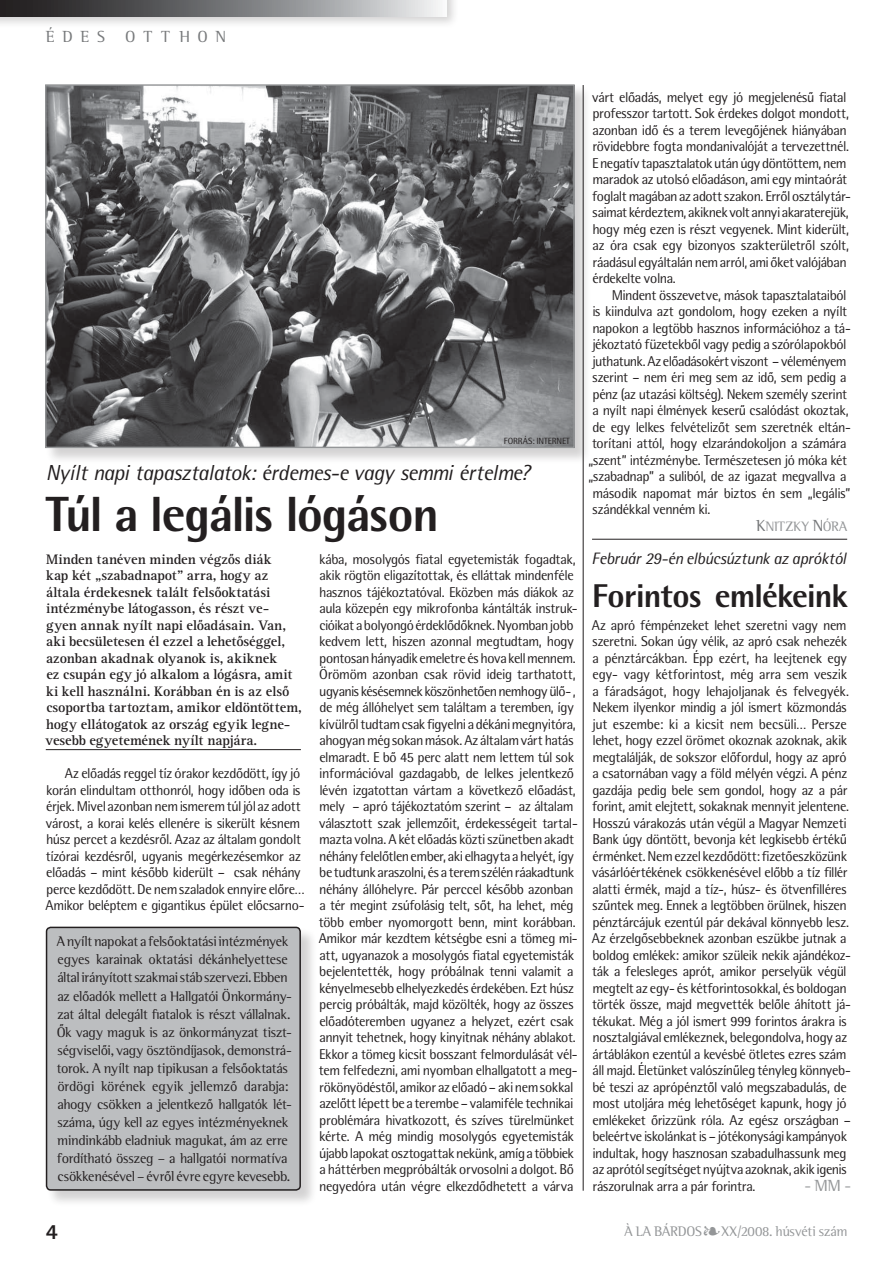
<style>
.page{position:relative;width:893px;height:1263px;background:#fff}
.page>*{position:absolute;margin:0;border:0;box-sizing:border-box;transform-origin:0 0}
.t1{font:700 49.5px "Rotis Sm Sn XPFL";color:#231f20}
.t2{font:700 33px "Rotis Sm Sn XPFL";letter-spacing:-.005em;color:#231f20}
.t3{font:italic 21.75px "Rotis Sm Sn PFL";letter-spacing:-.02em;color:#231f20}
.t4{font:700 21.75px "Rotis Sm Sn XPFL";color:#231f20}
.t5{font:italic 16.5px "Rotis Sm Sn PFL";letter-spacing:-.015em;color:#231f20}
.t6{font:16.5px "Rotis Sm Srf PFL";letter-spacing:.51em;color:#77797b}
.t7{font:16.5px "Rotis Sm Srf PFL SC850";color:#949698}
.t8{font:14.25px/16.5px "Rotis Sm Sn PFL";letter-spacing:.01em;color:#231f20}
.t9{font:14.25px/18px "Rotis Sm Srf PFL";letter-spacing:.01em;color:#231f20}
.t10{font:700 14.25px/16.5px "Rotis Srf PFL";letter-spacing:.01em;color:#231f20}
.t11{font:14.25px "Rotis Sm Srf PFL";letter-spacing:.015em;color:#949698}
.t12{font:14.1px "Rotis Sm Srf PFL SC850";letter-spacing:.015em;color:#949698}
.t13{font:9px "Rotis Sm Sn PFL";color:#231f20}
.s1{font-size:16.5px;color:#77797b}
</style>
<div class="page">
<div style="left:0;top:0;width:459px;height:29px;background:#231f20;opacity:.2"></div>
<svg style="left:0;top:0;width:446px;height:16px;background:#7a7a7c"></svg>
<hr style="left:46px;top:749px;width:255px;height:1px;background:#231f20">
<div style="left:45px;top:85px;width:546px;height:380px;background:#231f20;opacity:.2"></div>
<img style="left:47px;top:86px;width:526px;height:360px">
<hr style="left:592px;top:539px;width:255px;height:1px;background:#231f20">
<div style="left:46px;top:927px;width:272px;height:280px;background:#231f20;opacity:.2"></div>
<div style="left:47px;top:927px;width:253px;height:263px;background:#bcbec0;border-radius:4px"></div>
<div style="left:46px;top:927px;width:255px;height:264px;border:2px solid #231f20;border-radius:4px"></div>
<hr style="left:583px;top:85px;width:1px;height:1106px;background:#231f20">
<p class="t6" style="left:46px;top:27px;width:60px">édes</p>
<p class="t6" style="left:125px;top:27px;width:102px">otthon</p>
<p class="t13" style="left:504px;top:436px;width:10px">forrás</p>
<p class="t13" style="left:532px;top:436px;width:10px">: internet</p>
<h3 class="t3" style="left:46px;top:459px;width:487px">Nyílt napi tapasztalatok: érdemes-e vagy semmi értelme?</h3>
<h1 class="t1" style="left:46px;top:482px;width:393px">Túl a legális lógáson</h1>
<p class="t10" style="left:45px;top:551px;width:257px">Minden tanéven minden végzős diák<br>kap két „szabadnapot” arra, hogy az általa érdekesnek talált felsőoktatási intézménybe látogasson, és részt ve&shy;gyen annak nyílt napi előadásain. Van, aki becsületesen él ezzel a lehetőséggel, azonban akadnak olyanok is, akiknek<br>ez csupán egy jó alkalom a lógásra, amit ki kell használni. Korábban én is az első csoportba tartoztam, amikor eldöntöttem, hogy ellátogatok az ország egyik legne&shy;vesebb egyetemének nyílt napjára.</p>
<p class="t8" style="left:46px;top:765px;width:260px;text-indent:19px">Az előadás reggel tíz órakor kezdődött, így jó korán elindultam otthonról, hogy időben oda is érjek. Mivel azonban nem ismerem túl jól az adott várost, a korai kelés ellenére is sikerült késnem húsz percet a kezdésről. Azaz az általam gondolt tízórai kezdésről, ugyanis megérkezésemkor az előadás – mint később kiderült – csak néhány perce kezdődött. De nem szaladok ennyire előre… Amikor beléptem e gigantikus épület előcsarno-</p>
<p class="t9" style="left:57px;top:932px;width:236px">A nyílt napokat a felsőoktatási intézmények egyes karainak oktatási dékánhelyettese által irányított szakmai stáb szervezi. Ebben az előadók mellett a Hallgatói Önkormány&shy;zat által delegált fiatalok is részt vállalnak.<br>Ők vagy maguk is az önkormányzat tiszt&shy;ségviselői, vagy ösztöndíjasok, demonstrá&shy;torok. A nyílt nap tipikusan a felsőoktatás ördögi körének egyik jellemző darabja: ahogy csökken a jelentkező hallgatók lét&shy;száma, úgy kell az egyes intézményeknek mindinkább eladniuk magukat, ám az erre fordítható összeg – a hallgatói normatíva csökkenésével – évről évre egyre kevesebb.</p>
<p class="t8" style="left:319px;top:550px;width:260px">kába, mosolygós fiatal egyetemisták fogadtak, akik rögtön eligazítottak, és elláttak mindenféle hasznos tájékoztatóval. Eközben más diákok az aula közepén egy mikrofonba kántálták instruk&shy;cióikat a bolyongó érdeklődőknek. Nyomban jobb kedvem lett, hiszen azonnal megtudtam, hogy pontosan hányadik emeletre és hova kell mennem.<br>Örömöm azonban csak rövid ideig tarthatott, ugyanis késésemnek köszönhetően nemhogy ülő- , de még állóhelyet sem találtam a teremben, így kívülről tudtam csak figyelni a dékáni megnyitóra, ahogyan még sokan mások. Az általam várt hatás elmaradt. E bő 45 perc alatt nem lettem túl sok információval gazdagabb, de lelkes jelentkező lévén izgatottan vártam a következő előadást, mely – apró tájékoztatóm szerint – az általam választott szak jellemzőit, érdekességeit tartal&shy;mazta volna. A két előadás közti szünetben akadt néhány felelőtlen ember, aki elhagyta a helyét, így be tudtunk araszolni, és a terem szélén ráakadtunk néhány állóhelyre. Pár perccel később azonban a tér megint zsúfolásig telt, sőt, ha lehet, még több ember nyomorgott benn, mint korábban.<br>Amikor már kezdtem kétségbe esni a tömeg mi&shy;att, ugyanazok a mosolygós fiatal egyetemisták bejelentették, hogy próbálnak tenni valamit a kényelmesebb elhelyezkedés érdekében. Ezt húsz percig próbálták, majd közölték, hogy az összes előadóteremben ugyanez a helyzet, ezért csak annyit tehetnek, hogy kinyitnak néhány ablakot.<br>Ekkor a tömeg kicsit bosszant felmordulását vél&shy;tem felfedezni, ami nyomban elhallgatott a meg&shy;rökönyödéstől, amikor az előadó – aki nem sokkal azelőtt lépett be a terembe – valamiféle technikai problémára hivatkozott, és szíves türelmünket kérte. A még mindig mosolygós egyetemisták újabb lapokat osztogattak nekünk, amíg a többiek a háttérben megpróbálták orvosolni a dolgot. Bő negyedóra után végre elkezdődhetett a várva</p>
<p class="t8" style="left:592px;top:88px;width:260px">várt előadás, melyet egy jó megjelenésű fiatal professzor tartott. Sok érdekes dolgot mondott, azonban idő és a terem levegőjének hiányában rövidebbre fogta mondanivalóját a tervezettnél.<br>E negatív tapasztalatok után úgy döntöttem, nem maradok az utolsó előadáson, ami egy mintaórát foglalt magában az adott szakon. Erről osztálytár&shy;saimat kérdeztem, akiknek volt annyi akaraterejük, hogy még ezen is részt vegyenek. Mint kiderült, az óra csak egy bizonyos szakterületről szólt, ráadásul egyáltalán nem arról, ami őket valójában érdekelte volna.</p>
<p class="t8" style="left:588px;top:286px;width:264px;text-indent:23px">Mindent összevetve, mások tapasztalataiból is kiindulva azt gondolom, hogy ezeken a nyílt napokon a legtöbb hasznos információhoz a tá&shy;jékoztató füzetekből vagy pedig a szórólapokból juthatunk. Az előadásokért viszont – véleményem szerint – nem éri meg sem az idő, sem pedig a pénz (az utazási költség). Nekem személy szerint a nyílt napi élmények keserű csalódást okoztak, de egy lelkes felvételizőt sem szeretnék eltán&shy;torítani attól, hogy elzarándokoljon a számára „szent” intézménybe. Természetesen jó móka két „szabadnap” a suliból, de az igazat megvallva a második napomat már biztos én sem „legális” szándékkal venném ki.</p>
<p class="t12" style="left:756px;top:518px;width:93px"><span class="s1">K</span>NITZKY <span class="s1">N</span>ÓRA</p>
<p class="t5" style="left:591px;top:548px;width:257px">Február 29-én elbúcsúztunk az apróktól</p>
<h2 class="t2" style="left:592px;top:575px;width:257px">Forintos emlékeink</h2>
<p class="t8" style="left:592px;top:616px;width:260px">Az apró fémpénzeket lehet szeretni vagy nem szeretni. Sokan úgy vélik, az apró csak nehezék a pénztárcákban. Épp ezért, ha leejtenek egy egy- vagy kétforintost, még arra sem veszik a fáradságot, hogy lehajoljanak és felvegyék.<br>Nekem ilyenkor mindig a jól ismert közmondás jut eszembe: ki a kicsit nem becsüli… Persze lehet, hogy ezzel örömet okoznak azoknak, akik megtalálják, de sokszor előfordul, hogy az apró a csatornában vagy a föld mélyén végzi. A pénz gazdája pedig bele sem gondol, hogy az a pár forint, amit elejtett, sokaknak mennyit jelentene.<br>Hosszú várakozás után végül a Magyar Nemzeti Bank úgy döntött, bevonja két legkisebb értékű érménket. Nem ezzel kezdődött: fizetőeszközünk vásárlóértékének csökkenésével előbb a tíz fillér alatti érmék, majd a tíz-, húsz- és ötvenfilléres szűntek meg. Ennek a legtöbben örülnek, hiszen pénztárcájuk ezentúl pár dekával könnyebb lesz.<br>Az érzelgősebbeknek azonban eszükbe jutnak a boldog emlékek: amikor szüleik nekik ajándékoz&shy;ták a felesleges aprót, amikor perselyük végül megtelt az egy- és kétforintosokkal, és boldogan törték össze, majd megvették belőle áhított já&shy;tékukat. Még a jól ismert 999 forintos árakra is nosztalgiával emlékeznek, belegondolva, hogy az ártáblákon ezentúl a kevésbé ötletes ezres szám áll majd. Életünket valószínűleg tényleg könnyeb&shy;bé teszi az aprópénztől való megszabadulás, de most utoljára még lehetőséget kapunk, hogy jó emlékeket őrizzünk róla. Az egész országban – beleértve iskolánkat is – jótékonysági kampányok indultak, hogy hasznosan szabadulhassunk meg az aprótól segítséget nyújtva azoknak, akik igenis rászorulnak arra a pár forintra.</p>
<p class="t7" style="left:804px;top:1175px;width:47px">- MM -</p>
<h3 class="t4" style="left:46px;top:1218px;width:14px">4</h3>
<p class="t11" style="left:624px;top:1223px;width:224px">À La Bárdos•XX/2008. húsvéti szám</p>
</div>
